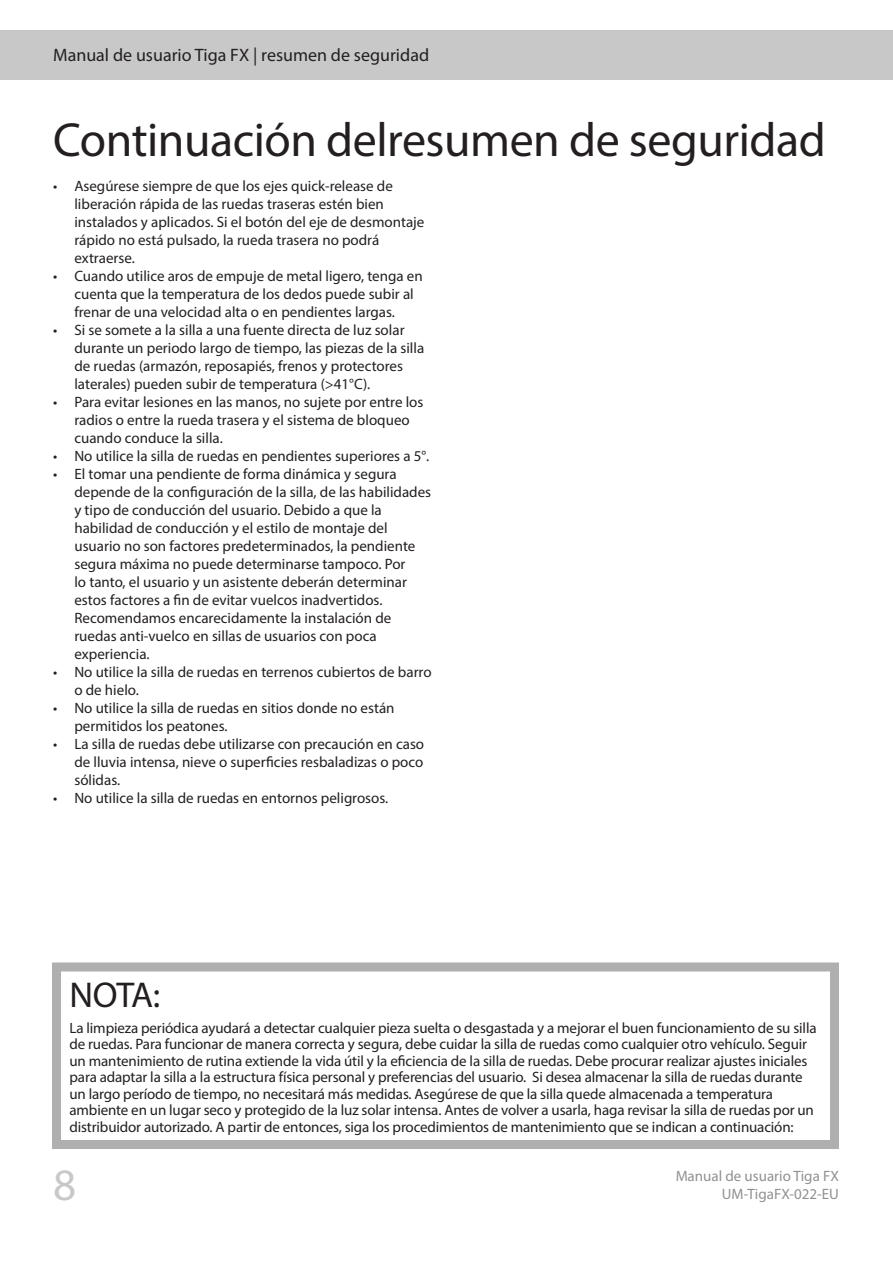
<style>
.page{position:relative;width:893px;height:1263px;background:#fff}
.page>*{position:absolute;margin:0;border:0;box-sizing:border-box;transform-origin:0 0}
.Heading_1{font:48px "Myriad Pro";letter-spacing:-.01em;color:#231f20}
.t1{font:45px "Myriad Pro";color:#c8c8c8}
.Box_Heading{font:36px "Myriad Pro";color:#231f20}
.t2{font:18px "Myriad Pro";color:#231f20}
.Box_Text_10_11{font:15px/18px "Myriad Pro";color:#231f20}
</style>
<div class="page">
<div style="left:0;top:31px;width:893px;height:49px;background:#c8c8c8"></div>
<div style="left:52px;top:962px;width:787px;height:187px;border:9px solid #afafaf"></div>
<p class="t2" style="left:53px;top:44px;width:377px">Manual de usuario Tiga FX | resumen de seguridad</p>
<p class="Heading_1" style="left:53px;top:111px;width:774px">Continuación delresumen de seguridad</p>
<p class="Box_Text_10_11" style="left:74px;top:177px;width:352px;text-indent:-21px">• Asegúrese siempre de que los ejes quick-release de liberación rápida de las ruedas traseras estén bien instalados y aplicados. Si el botón del eje de desmontaje rápido no está pulsado, la rueda trasera no podrá extraerse.</p>
<p class="Box_Text_10_11" style="left:74px;top:267px;width:350px;text-indent:-21px">• Cuando utilice aros de empuje de metal ligero, tenga en cuenta que la temperatura de los dedos puede subir al frenar de una velocidad alta o en pendientes largas.</p>
<p class="Box_Text_10_11" style="left:74px;top:321px;width:351px;text-indent:-21px">• Si se somete a la silla a una fuente directa de luz solar durante un periodo largo de tiempo, las piezas de la silla de ruedas (armazón, reposapiés, frenos y protectores laterales) pueden subir de temperatura (&gt;41°C).</p>
<p class="Box_Text_10_11" style="left:74px;top:393px;width:350px;text-indent:-21px">• Para evitar lesiones en las manos, no sujete por entre los radios o entre la rueda trasera y el sistema de bloqueo cuando conduce la silla.</p>
<p class="Box_Text_10_11" style="left:53px;top:447px;width:378px">• No utilice la silla de ruedas en pendientes superiores a 5°.</p>
<p class="Box_Text_10_11" style="left:74px;top:465px;width:358px;text-indent:-21px">• El tomar una pendiente de forma dinámica y segura depende de la configuración de la silla, de las habilidades y tipo de conducción del usuario. Debido a que la habilidad de conducción y el estilo de montaje del usuario no son factores predeterminados, la pendiente segura máxima no puede determinarse tampoco. Por<br>lo tanto, el usuario y un asistente deberán determinar estos factores a fin de evitar vuelcos inadvertidos.<br>Recomendamos encarecidamente la instalación de ruedas anti-vuelco en sillas de usuarios con poca experiencia.</p>
<p class="Box_Text_10_11" style="left:74px;top:663px;width:359px;text-indent:-21px">• No utilice la silla de ruedas en terrenos cubiertos de barro o de hielo.</p>
<p class="Box_Text_10_11" style="left:74px;top:699px;width:322px;text-indent:-21px">• No utilice la silla de ruedas en sitios donde no están permitidos los peatones.</p>
<p class="Box_Text_10_11" style="left:74px;top:735px;width:351px;text-align:justify;text-indent:-21px">• La silla de ruedas debe utilizarse con precaución en caso de lluvia intensa, nieve o superficies resbaladizas o poco sólidas.</p>
<p class="Box_Text_10_11" style="left:53px;top:789px;width:337px">• No utilice la silla de ruedas en entornos peligrosos.</p>
<p class="Box_Heading" style="left:70px;top:973px;width:92px">NOTA:</p>
<p class="Box_Text_10_11" style="left:70px;top:1019px;width:749px;line-height:16.5px">La limpieza periódica ayudará a detectar cualquier pieza suelta o desgastada y a mejorar el buen funcionamiento de su silla de ruedas. Para funcionar de manera correcta y segura, debe cuidar la silla de ruedas como cualquier otro vehículo. Seguir un mantenimiento de rutina extiende la vida útil y la eficiencia de la silla de ruedas. Debe procurar realizar ajustes iniciales para adaptar la silla a la estructura física personal y preferencias del usuario. Si desea almacenar la silla de ruedas durante un largo período de tiempo, no necesitará más medidas. Asegúrese de que la silla quede almacenada a temperatura ambiente en un lugar seco y protegido de la luz solar intensa. Antes de volver a usarla, haga revisar la silla de ruedas por un distribuidor autorizado. A partir de entonces, siga los procedimientos de mantenimiento que se indican a continuación:</p>
<h2 class="t1" style="left:53px;top:1157px;width:25px">8</h2>
<p class="Box_Text_10_11" style="left:675px;top:1167px;width:165px">Manual de usuario Tiga FX</p>
<p class="Box_Text_10_11" style="left:722px;top:1185px;width:119px">UM-TigaFX-022-EU</p>
</div>
